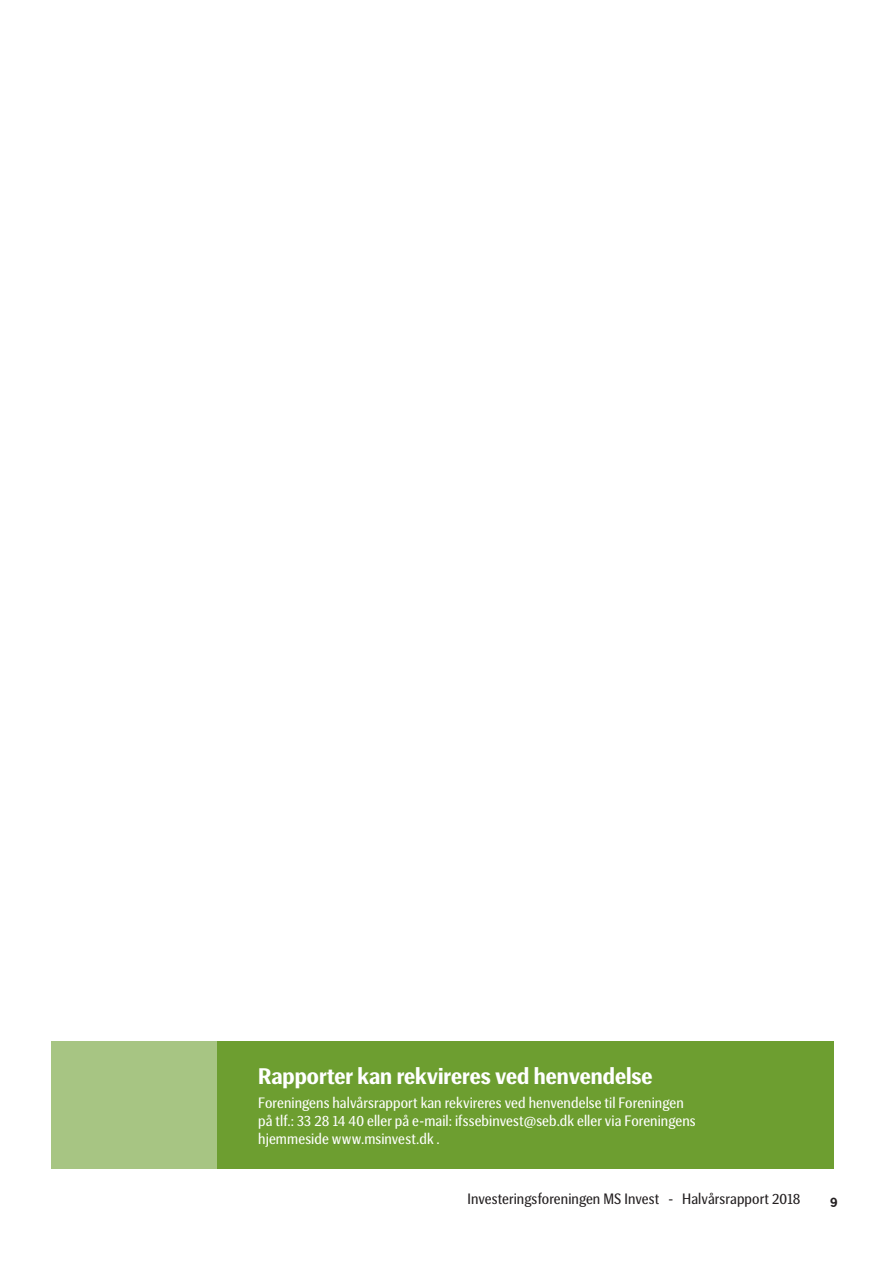
<style>
.page{position:relative;width:893px;height:1263px;background:#fff}
.page>*{position:absolute;margin:0;border:0;box-sizing:border-box;transform-origin:0 0}
.Overskrift{font:700 22.5px "SEB Basic";color:#fff}
.Body_tekst{font:15px/18px "SEB Basic";letter-spacing:.005em;color:#fff}
.t1{font:15px "SEB Basic";letter-spacing:.005em;color:#231f20}
.t2{font:700 12px "News Gothic";color:#231f20}
</style>
<div class="page">
<div style="left:216px;top:1041px;width:617px;height:127px;background:#6d9e30"></div>
<div style="left:51px;top:1041px;width:166px;height:127px;background:#a7c583"></div>
<p class="Overskrift" style="left:258px;top:1064px;width:396px">Rapporter kan rekvireres ved henvendelse</p>
<p class="Body_tekst" style="left:258px;top:1094px;width:439px">Foreningens halvårsrapport kan rekvireres ved henvendelse til Foreningen på tlf.: 33 28 14 40 eller på e-mail: ifssebinvest@seb.dk eller via Foreningens hjemmeside www.msinvest.dk .</p>
<p class="t1" style="left:467px;top:1191px;width:335px">Investeringsforeningen MS Invest - Halvårsrapport 2018</p>
<p class="t2" style="left:830px;top:1195px;width:9px">9</p>
</div>
